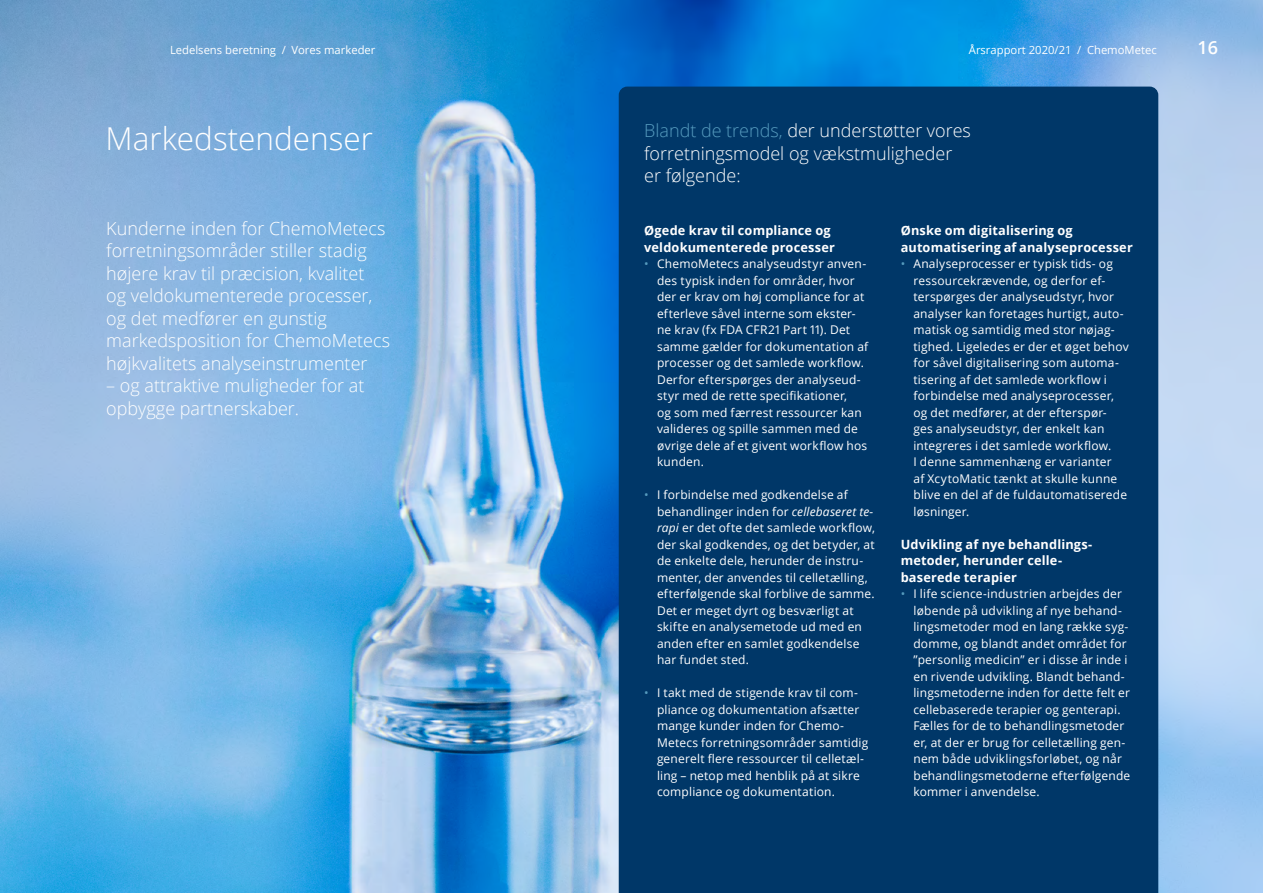
<style>
.page{position:relative;width:1263px;height:893px;background:#fff}
.page>*{position:absolute;margin:0;border:0;box-sizing:border-box;transform-origin:0 0}
.t1{font:300 31.5px "Open Sans";color:#fff}
.t2{font:300 18px/22.5px "Open Sans";color:#fff}
.t3{font:600 18px "Open Sans";color:#fff}
.t4{font:700 12.75px/16.5px "Open Sans";letter-spacing:.015em;color:#fff}
.t5{font:12px/16.5px "Open Sans";letter-spacing:.015em;color:#fff}
.t6{font:11.25px "Open Sans";color:#fff}
.s1{color:#569bbe}
.s2{font-style:italic}
</style>
<div class="page">
<img style="left:0;top:0;width:1263px;height:893px">
<div style="left:619px;top:87px;width:539px;height:806px;background:#003768"></div>
<p class="t6" style="left:170px;top:42px;width:207px">Ledelsens beretning / Vores markeder</p>
<p class="t6" style="left:969px;top:42px;width:189px">Årsrapport 2020/21 / ChemoMetec</p>
<h2 class="t3" style="left:1197px;top:35px;width:22px">16</h2>
<h1 class="t1" style="left:106px;top:117px;width:269px">Markedstendenser</h1>
<h2 class="t2" style="left:106px;top:217px;width:285px">Kunderne inden for ChemoMetecs forretningsområder stiller stadig højere krav til præcision, kvalitet<br>og veldokumenterede processer, og det medfører en gunstig markedsposition for ChemoMetecs højkvalitets analyseinstrumenter</h2>
<h2 class="t2" style="left:106px;top:374px;width:260px">– og attraktive muligheder for at opbygge partnerskaber.</h2>
<h2 class="t2" style="left:644px;top:119px;width:328px"><span class="s1">Blandt de trends,</span> der understøtter vores forretningsmodel og vækstmuligheder er følgende:</h2>
<p class="t4" style="left:644px;top:222px;width:192px">Øgede krav til compliance og veldokumenterede processer</p>
<p class="t5" style="left:657px;top:255px;width:213px;text-indent:-13px"><span class="s1">•</span> ChemoMetecs analyseudstyr anven&shy;des typisk inden for områder, hvor der er krav om høj compliance for at efterleve såvel interne som ekster&shy;ne krav (fx FDA CFR21 Part 11). Det samme gælder for dokumentation af processer og det samlede workflow.<br>Derfor efterspørges der analyseud&shy;styr med de rette specifikationer,<br>og som med færrest ressourcer kan valideres og spille sammen med de øvrige dele af et givent workflow hos kunden.</p>
<p class="t5" style="left:657px;top:486px;width:220px;text-indent:-13px"><span class="s1">•</span> I forbindelse med godkendelse af behandlinger inden for <span class="s2">cellebaseret te&shy;rapi</span> er det ofte det samlede workflow, der skal godkendes, og det betyder, at de enkelte dele, herunder de instru&shy;menter, der anvendes til celletælling, efterfølgende skal forblive de samme.<br>Det er meget dyrt og besværligt at skifte en analysemetode ud med en anden efter en samlet godkendelse har fundet sted.</p>
<p class="t5" style="left:657px;top:684px;width:213px;text-indent:-13px"><span class="s1">•</span> I takt med de stigende krav til com&shy;pliance og dokumentation afsætter mange kunder inden for Chemo-Metecs forretningsområder samtidig generelt flere ressourcer til celletæl&shy;ling – netop med henblik på at sikre compliance og dokumentation.</p>
<p class="t4" style="left:901px;top:222px;width:234px">Ønske om digitalisering og automatisering af analyseprocesser</p>
<p class="t5" style="left:913px;top:255px;width:217px;text-indent:-13px"><span class="s1">•</span> Analyseprocesser er typisk tids- og ressourcekrævende, og derfor ef&shy;terspørges der analyseudstyr, hvor analyser kan foretages hurtigt, auto&shy;matisk og samtidig med stor nøjag&shy;tighed. Ligeledes er der et øget behov for såvel digitalisering som automa&shy;tisering af det samlede workflow i forbindelse med analyseprocesser, og det medfører, at der efterspør&shy;ges analyseudstyr, der enkelt kan integreres i det samlede workflow.<br>I denne sammenhæng er varianter<br>af XcytoMatic tænkt at skulle kunne blive en del af de fuldautomatiserede løsninger.</p>
<p class="t4" style="left:901px;top:535px;width:192px">Udvikling af nye behandlings&shy;metoder, herunder celle&shy;baserede terapier</p>
<p class="t5" style="left:913px;top:585px;width:218px;text-indent:-13px"><span class="s1">•</span> I life science-industrien arbejdes der løbende på udvikling af nye behand&shy;lingsmetoder mod en lang række syg&shy;domme, og blandt andet området for ”personlig medicin” er i disse år inde i en rivende udvikling. Blandt behand&shy;lingsmetoderne inden for dette felt er cellebaserede terapier og genterapi.<br>Fælles for de to behandlingsmetoder er, at der er brug for celletælling gen&shy;nem både udviklingsforløbet, og når behandlingsmetoderne efterfølgende kommer i anvendelse.</p>
</div>
